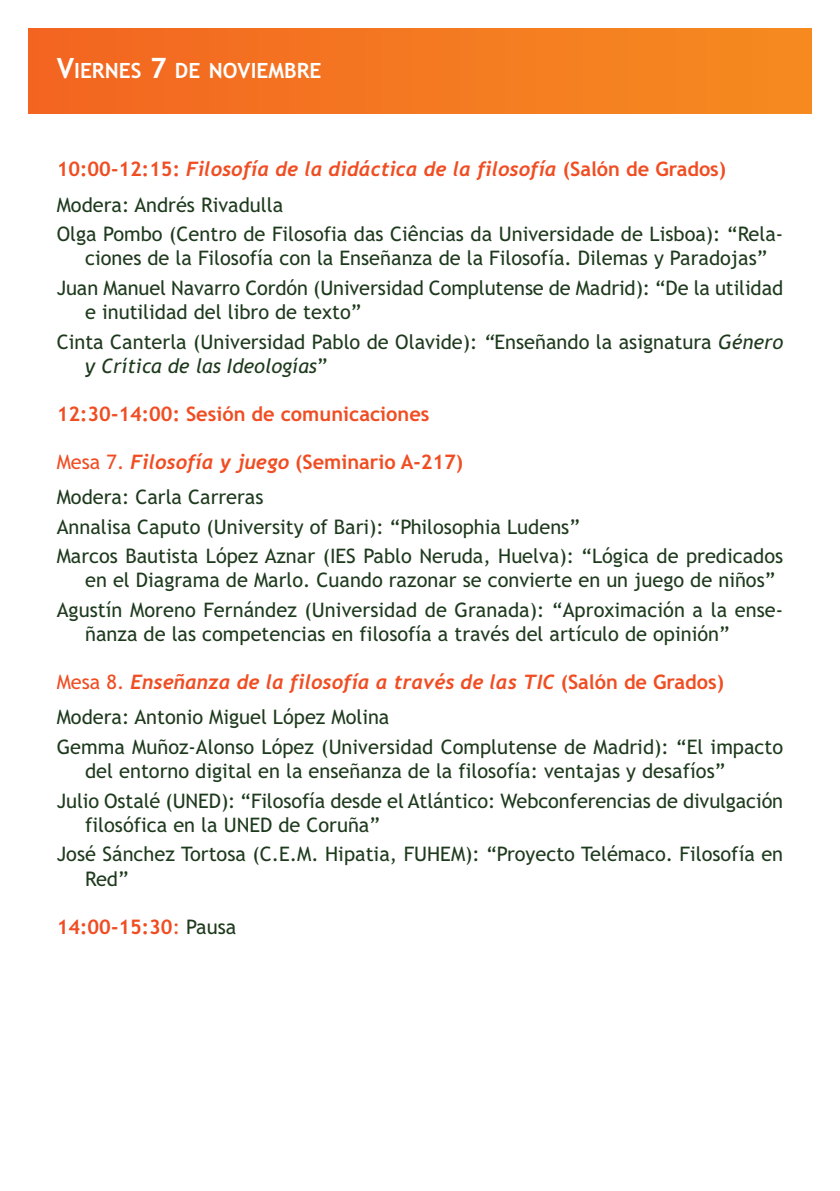
<style>
.page{position:relative;width:840px;height:1191px;background:#fff}
.page>*{position:absolute;margin:0;border:0;box-sizing:border-box;transform-origin:0 0}
.t1{font:700 21px "Trebuchet MS";color:#fff}
.t2{font:20px/29.6px "Trebuchet MS";color:#1e3a1d}
.t3{font:italic 700 20px "Trebuchet";color:#f04d22}
.t4{font:700 20px "Trebuchet MS";color:#f04d22}
.t5{font:italic 20px "Trebuchet MS";color:#1e3a1d}
.s1{font-size:28px}
.s2{font-family:"Trebuchet MS";font-style:normal}
.s3{font-style:italic}
.s4{font-style:normal}
.s5{color:#f04d22}
.s6{font-family:"Trebuchet";font-weight:700;font-style:italic;color:#f04d22}
.s7{font-weight:700;color:#f04d22}
.s8{font-family:"Trebuchet MS";font-weight:400;font-style:normal}
.s9{font-weight:400}
.s10{font-weight:400;color:#1e3a1d}
</style>
<div class="page">
<div style="left:28px;top:28px;width:783px;height:85px;background:linear-gradient(to right,#f36522,#f68b20)"></div>
<p class="t1" style="left:57px;top:59px;width:266px"><span class="s1">V</span>IERNES <span class="s1">7</span> DE NOVIEMBRE</p>
<p class="t3" style="left:57px;top:158px;width:670px"><span class="s2">10:00-12:15:</span> Filosofía de la didáctica de la filosofía <span class="s2">(Salón de Grados)</span></p>
<p class="t2" style="left:57px;top:190px;width:727px">Modera: Andrés Rivadulla<br>Olga Pombo (Centro de Filosofia das Ciências da Universidade de Lisboa): “Rela-</p>
<p class="t2" style="left:57px;top:243px;width:727px;text-indent:28px">ciones de la Filosofía con la Enseñanza de la Filosofía. Dilemas y Paradojas”<br>Juan Manuel Navarro Cordón (Universidad Complutense de Madrid): “De la utilidad</p>
<p class="t2" style="left:57px;top:297px;width:727px;text-indent:28px">e inutilidad del libro de texto”<br>Cinta Canterla (Universidad Pablo de Olavide): <span class="s3">“</span>Enseñando la asignatura <span class="s3">Género</span></p>
<p class="t5" style="left:85px;top:354px;width:244px">y Crítica de las Ideologías<span class="s4">”</span></p>
<p class="t4" style="left:57px;top:402px;width:374px">12:30-14:00: Sesión de comunicaciones</p>
<p class="t2" style="left:57px;top:444px;width:408px;line-height:35.4px"><span class="s5">Mesa 7.</span> <span class="s6">Filosofía y juego</span> <span class="s7">(Seminario A-217)<br></span>Modera: Carla Carreras</p>
<p class="t2" style="left:57px;top:512px;width:727px">Annalisa Caputo (University of Bari): “Philosophia Ludens”<br>Marcos Bautista López Aznar (IES Pablo Neruda, Huelva): “Lógica de predicados</p>
<p class="t2" style="left:57px;top:565px;width:727px;text-indent:28px">en el Diagrama de Marlo. Cuando razonar se convierte en un juego de niños”<br>Agustín Moreno Fernández (Universidad de Granada): “Aproximación a la ense-</p>
<p class="t2" style="left:85px;top:619px;width:645px">ñanza de las competencias en filosofía a través del artículo de opinión”</p>
<p class="t3" style="left:57px;top:670px;width:668px"><span class="s8">Mesa 8.</span> Enseñanza de la filosofía a través de las TIC <span class="s2">(Salón de Grados)</span></p>
<p class="t2" style="left:57px;top:702px;width:727px">Modera: Antonio Miguel López Molina<br>Gemma Muñoz-Alonso López (Universidad Complutense de Madrid): “El impacto</p>
<p class="t2" style="left:57px;top:756px;width:727px;text-indent:28px">del entorno digital en la enseñanza de la filosofía: ventajas y desafíos”<br>Julio Ostalé (UNED): “Filosofía desde el Atlántico: Webconferencias de divulgación</p>
<p class="t2" style="left:57px;top:810px;width:727px;text-indent:28px">filosófica en la UNED de Coruña”<br>José Sánchez Tortosa (C.E.M. Hipatia, FUHEM): “Proyecto Telémaco. Filosofía en</p>
<p class="t2" style="left:85px;top:863px;width:45px">Red”</p>
<p class="t4" style="left:57px;top:915px;width:181px">14:00-15:30<span class="s9">:</span> <span class="s10">Pausa</span></p>
</div>
